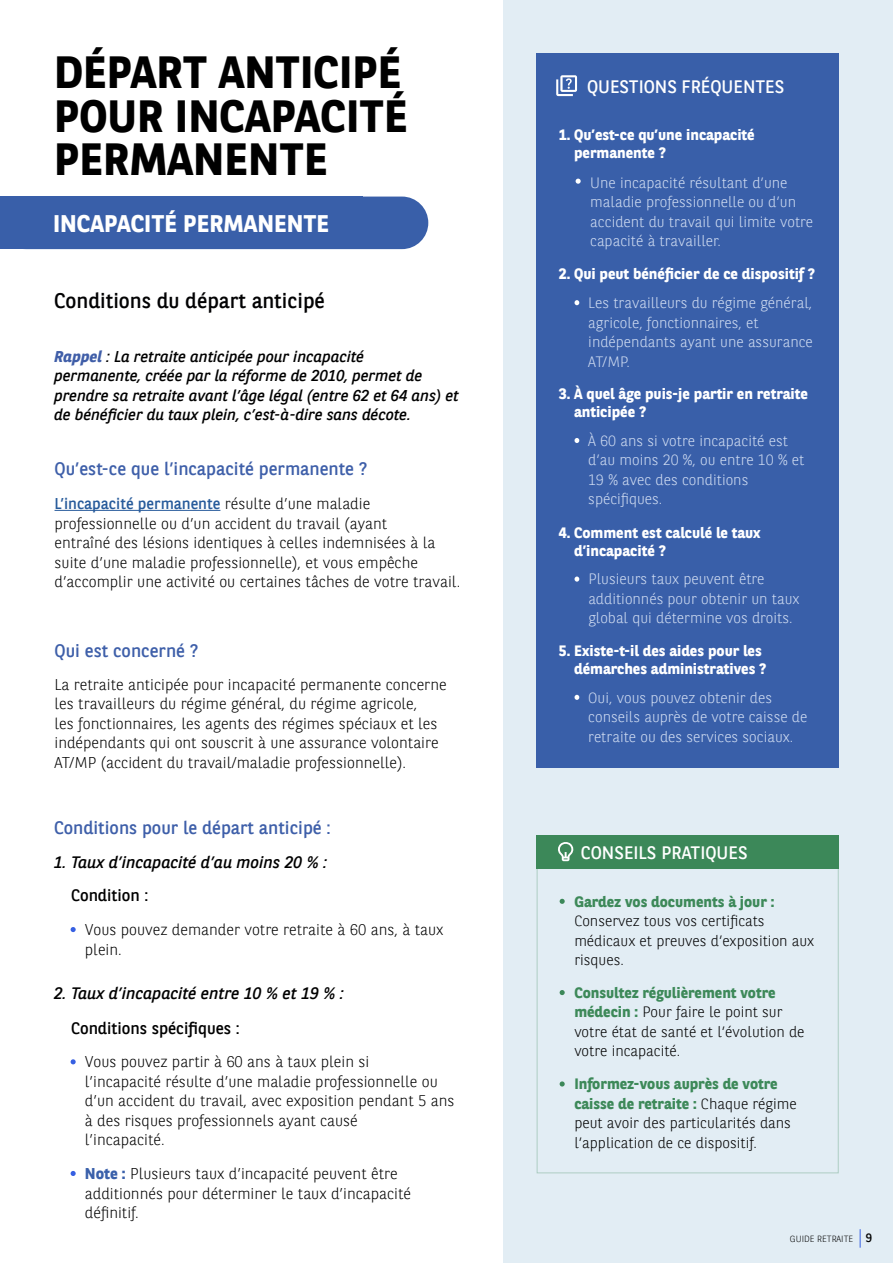
<style>
.page{position:relative;width:893px;height:1263px;background:#fff}
.page>*{position:absolute;margin:0;border:0;box-sizing:border-box;transform-origin:0 0}
.t1{font:700 45px/43.5px "BNPP Sans";color:#000}
.t2{font:700 24px "BNPP Sans";color:#fff}
.t3{font:21px "BNPP Sans";color:#020203}
.t4{font:18px "BNPP Sans";color:#3e5fa9}
.t5{font:18px "BNPP Sans";color:#fff}
.t6{font:italic 16.5px "BNPP Sans";color:#000}
.t7{font:16.5px "BNPP Sans";color:#000}
.t8{font:300 15.6px/19.5px "BNPP Sans";color:#000}
.t9{font:italic 15.6px/19.5px "BNPP Sans";color:#000}
.t10{font:300 15px/19.5px "BNPP Sans";color:#d1ddf2}
.t11{font:300 15px/19.5px "BNPP Sans";color:#000}
.t12{font:700 15px/18px "BNPP Sans";color:#fff}
.t13{font:300 15px/19.5px "BNPP Sans";color:#020203}
.t14{font:700 15px "BNPP Sans";color:#3d8959}
.t15{font:300 9px "BNPP Sans";color:#000}
.s1{font-weight:700;color:#405ea8}
.s2{font-weight:400;color:#275b9b}
.s3{font-weight:700;color:#3a60aa}
.s4{font-weight:700;color:#3d8959}
.s5{font-weight:400;font-size:12px}
</style>
<div class="page">
<div style="left:0;top:197px;width:428px;height:52px;background:#395fa9;border-radius:26px"></div>
<div style="left:0;top:197px;width:362px;height:52px;background:#395fa9"></div>
<div style="left:504px;top:0;width:389px;height:1263px;background:#e2edf4"></div>
<hr style="left:55px;top:510px;width:165px;height:1px;background:#275b9b">
<svg style="left:860px;top:1229px;width:1px;height:19px"></svg>
<svg style="left:71px;top:927px;width:5px;height:5px"></svg>
<svg style="left:71px;top:1059px;width:5px;height:5px"></svg>
<svg style="left:71px;top:1171px;width:5px;height:5px"></svg>
<div style="left:536px;top:53px;width:303px;height:715px;background:#395fa9"></div>
<svg style="left:576px;top:179px;width:5px;height:5px"></svg>
<svg style="left:574px;top:300px;width:5px;height:5px"></svg>
<svg style="left:556px;top:75px;width:21px;height:21px"></svg>
<svg style="left:574px;top:576px;width:5px;height:6px"></svg>
<svg style="left:574px;top:695px;width:5px;height:5px"></svg>
<svg style="left:574px;top:438px;width:5px;height:5px"></svg>
<div style="left:536px;top:834px;width:303px;height:34px;background:#3c8859"></div>
<svg style="left:560px;top:899px;width:5px;height:5px"></svg>
<svg style="left:558px;top:842px;width:16px;height:19px"></svg>
<svg style="left:560px;top:990px;width:5px;height:5px"></svg>
<svg style="left:560px;top:1081px;width:5px;height:5px"></svg>
<h1 class="t1" style="left:54px;top:49px;width:355px">DÉPART ANTICIPÉ<br>POUR INCAPACITÉ<br>PERMANENTE</h1>
<h2 class="t2" style="left:53px;top:207px;width:278px">INCAPACITÉ PERMANENTE</h2>
<h3 class="t3" style="left:54px;top:286px;width:272px">Conditions du départ anticipé</h3>
<p class="t9" style="left:55px;top:346px;width:406px"><span class="s1">Rappel</span> : La retraite anticipée pour incapacité<br>permanente, créée par la réforme de 2010, permet de prendre sa retraite avant l’âge légal (entre 62 et 64 ans) et de bénéficier du taux plein, c’est-à-dire sans décote.</p>
<p class="t4" style="left:55px;top:457px;width:314px">Qu’est-ce que l’incapacité permanente ?</p>
<p class="t8" style="left:55px;top:493px;width:407px"><span class="s2">L’incapacité permanente</span> résulte d’une maladie professionnelle ou d’un accident du travail (ayant<br>entraîné des lésions identiques à celles indemnisées à la suite d’une maladie professionnelle), et vous empêche d’accomplir une activité ou certaines tâches de votre travail.</p>
<p class="t4" style="left:55px;top:638px;width:145px">Qui est concerné ?</p>
<p class="t8" style="left:55px;top:674px;width:394px">La retraite anticipée pour incapacité permanente concerne les travailleurs du régime général, du régime agricole,<br>les fonctionnaires, les agents des régimes spéciaux et les indépendants qui ont souscrit à une assurance volontaire AT/MP (accident du travail/maladie professionnelle).</p>
<p class="t4" style="left:54px;top:816px;width:278px">Conditions pour le départ anticipé :</p>
<p class="t6" style="left:54px;top:851px;width:275px">1. Taux d’incapacité d’au moins 20 % :</p>
<p class="t7" style="left:71px;top:884px;width:79px">Condition :</p>
<p class="t8" style="left:85px;top:919px;width:360px">Vous pouvez demander votre retraite à 60 ans, à taux plein.</p>
<p class="t6" style="left:54px;top:982px;width:292px">2. Taux d’incapacité entre 10 % et 19 % :</p>
<p class="t7" style="left:71px;top:1017px;width:170px">Conditions spécifiques :</p>
<p class="t8" style="left:85px;top:1051px;width:371px">Vous pouvez partir à 60 ans à taux plein si<br>l’incapacité résulte d’une maladie professionnelle ou d’un accident du travail, avec exposition pendant 5 ans à des risques professionnels ayant causé<br>l’incapacité.</p>
<p class="t8" style="left:85px;top:1163px;width:328px"><span class="s3">Note :</span> Plusieurs taux d’incapacité peuvent être additionnés pour déterminer le taux d’incapacité définitif.</p>
<p class="t5" style="left:587px;top:74px;width:199px">QUESTIONS FRÉQUENTES</p>
<p class="t12" style="left:574px;top:126px;width:182px;text-indent:-15px">1. Qu’est-ce qu’une incapacité permanente ?</p>
<p class="t10" style="left:590px;top:172px;width:224px">Une incapacité résultant d’une maladie professionnelle ou d’un accident du travail qui limite votre capacité à travailler.</p>
<p class="t12" style="left:559px;top:265px;width:258px">2. Qui peut bénéficier de ce dispositif ?</p>
<p class="t10" style="left:588px;top:292px;width:226px">Les travailleurs du régime général, agricole, fonctionnaires, et indépendants ayant une assurance<br>AT/MP.</p>
<p class="t12" style="left:574px;top:384px;width:235px;text-indent:-15px">3. À quel âge puis-je partir en retraite anticipée ?</p>
<p class="t10" style="left:588px;top:430px;width:218px">À 60 ans si votre incapacité est d’au moins 20 %, ou entre 10 % et<br>19 % avec des conditions spécifiques.</p>
<p class="t12" style="left:574px;top:523px;width:188px;text-indent:-15px">4. Comment est calculé le taux d’incapacité ?</p>
<p class="t10" style="left:588px;top:569px;width:213px">Plusieurs taux peuvent être additionnés pour obtenir un taux global qui détermine vos droits.</p>
<p class="t12" style="left:574px;top:641px;width:194px;text-indent:-15px">5. Existe-t-il des aides pour les démarches administratives ?</p>
<p class="t10" style="left:588px;top:687px;width:221px">Oui, vous pouvez obtenir des conseils auprès de votre caisse de retraite ou des services sociaux.</p>
<p class="t5" style="left:581px;top:840px;width:169px">CONSEILS PRATIQUES</p>
<p class="t14" style="left:574px;top:891px;width:202px">Gardez vos documents à jour :</p>
<p class="t13" style="left:574px;top:910px;width:242px">Conservez tous vos certificats médicaux et preuves d’exposition aux risques.</p>
<p class="t11" style="left:574px;top:982px;width:232px"><span class="s4">Consultez régulièrement votre médecin :</span> Pour faire le point sur votre état de santé et l’évolution de votre incapacité.</p>
<p class="t11" style="left:574px;top:1074px;width:224px"><span class="s4">Informez-vous auprès de votre caisse de retraite :</span> Chaque régime peut avoir des particularités dans l’application de ce dispositif.</p>
<p class="t15" style="left:790px;top:1232px;width:84px">GUIDE RETRAITE <span class="s5">9</span></p>
</div>
